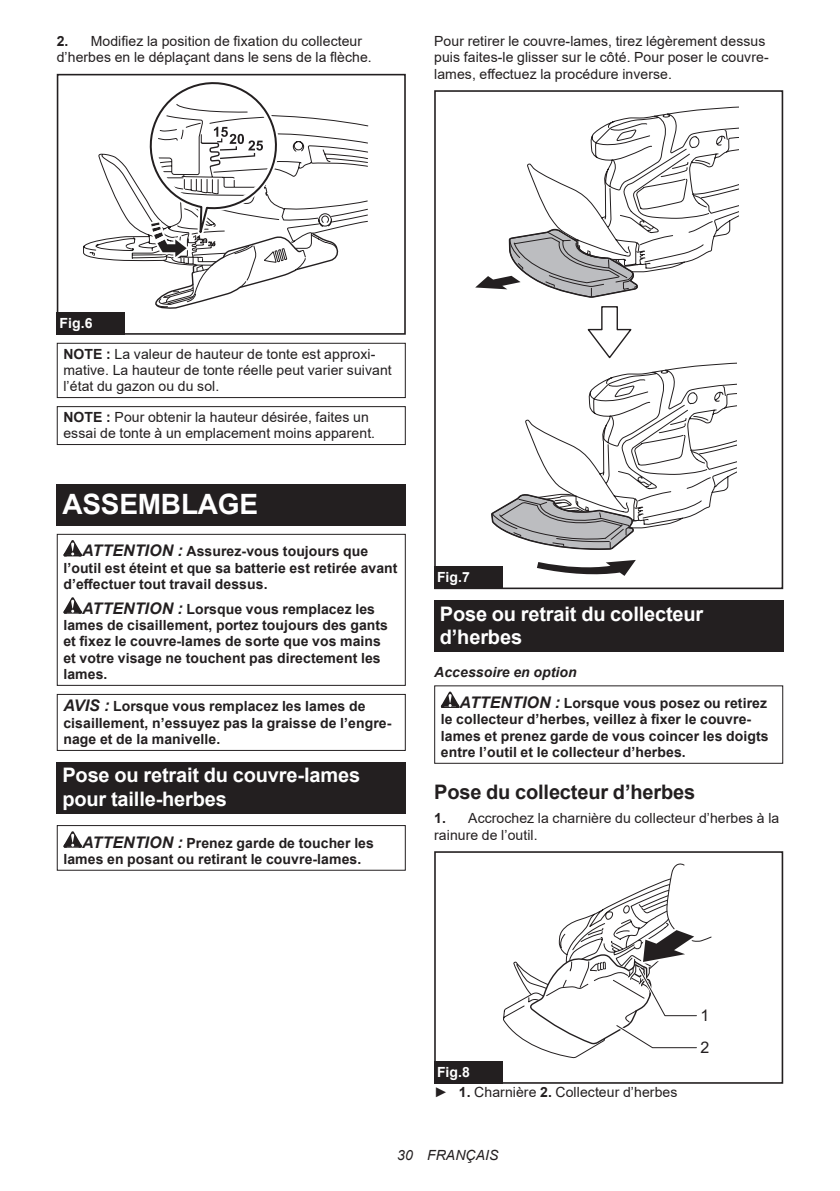
<style>
.page{position:relative;width:840px;height:1191px;background:#fff}
.page>*{position:absolute;margin:0;border:0;box-sizing:border-box;transform-origin:0 0}
.t1{font:700 28px "Arial";letter-spacing:-.01em;color:#fff}
.t2{font:700 20px/23.4px "Arial";letter-spacing:-.01em;color:#fff}
.t3{font:700 20px "Arial";letter-spacing:-.01em;color:#231f20}
.t4{font:16px "Arial";color:#231f20}
.t5{font:700 14px/16.4px "Arial";letter-spacing:.005em;color:#231f20}
.t6{font:14px/16.4px "Arial";letter-spacing:.005em;color:#231f20}
.t7{font:italic 14px "Arial";letter-spacing:.005em;color:#231f20}
.t8{font:700 14px "Arial";color:#fff}
.s1{font-weight:700}
.s2{font-weight:700;color:#fff}
.s3{font-style:italic;font-size:16px}
.s4{font-style:italic}
</style>
<div class="page">
<svg style="left:83px;top:120px;width:285px;height:142px"></svg>
<svg style="left:142px;top:82px;width:196px;height:227px"></svg>
<div style="left:57px;top:74px;width:348px;height:261px;border:2px solid #231f20"></div>
<div style="left:57px;top:312px;width:68px;height:23px;background:#231f20"></div>
<div style="left:57px;top:343px;width:348px;height:55px;border:1px solid #231f20"></div>
<div style="left:57px;top:406px;width:348px;height:39px;border:1px solid #231f20"></div>
<div style="left:57px;top:485px;width:348px;height:41px;background:#231f20"></div>
<svg style="left:63px;top:540px;width:19px;height:16px"></svg>
<svg style="left:63px;top:597px;width:19px;height:16px"></svg>
<div style="left:57px;top:534px;width:348px;height:152px;border:1px solid #231f20"></div>
<div style="left:57px;top:694px;width:348px;height:57px;border:1px solid #231f20"></div>
<div style="left:57px;top:762px;width:348px;height:52px;background:#231f20"></div>
<svg style="left:63px;top:831px;width:19px;height:16px"></svg>
<div style="left:57px;top:825px;width:348px;height:45px;border:1px solid #231f20"></div>
<svg style="left:491px;top:306px;width:245px;height:244px"></svg>
<svg style="left:475px;top:106px;width:262px;height:192px"></svg>
<svg style="left:537px;top:560px;width:98px;height:16px"></svg>
<div style="left:434px;top:90px;width:348px;height:499px;border:2px solid #231f20"></div>
<div style="left:434px;top:566px;width:68px;height:23px;background:#231f20"></div>
<div style="left:434px;top:600px;width:348px;height:52px;background:#231f20"></div>
<svg style="left:440px;top:691px;width:19px;height:17px"></svg>
<div style="left:434px;top:685px;width:348px;height:79px;border:1px solid #231f20"></div>
<div style="left:434px;top:851px;width:348px;height:232px;border:2px solid #231f20"></div>
<svg style="left:502px;top:863px;width:209px;height:220px"></svg>
<div style="left:434px;top:1061px;width:68px;height:22px;background:#231f20"></div>
<p class="t6" style="left:57px;top:33px;width:316px"><span class="s1">2.</span> Modifiez la position de fixation du collecteur d’herbes en le déplaçant dans le sens de la flèche.</p>
<p class="t6" style="left:434px;top:33px;width:336px">Pour retirer le couvre-lames, tirez légèrement dessus puis faites-le glisser sur le côté. Pour poser le couvre&shy;lames, effectuez la procédure inverse.</p>
<p class="t6" style="left:60px;top:308px;width:317px;line-height:30.6px"><span class="s2">Fig.6<br></span><span class="s1">NOTE :</span> La valeur de hauteur de tonte est approxi-</p>
<p class="t6" style="left:63px;top:362px;width:330px">mative. La hauteur de tonte réelle peut varier suivant l’état du gazon ou du sol.</p>
<p class="t6" style="left:63px;top:409px;width:313px"><span class="s1">NOTE :</span> Pour obtenir la hauteur désirée, faites un essai de tonte à un emplacement moins apparent.</p>
<h1 class="t1" style="left:62px;top:485px;width:197px">ASSEMBLAGE</h1>
<p class="t5" style="left:63px;top:543px;width:335px;text-indent:19px"><span class="s3">ATTENTION :</span> Assurez-vous toujours que l’outil est éteint et que sa batterie est retirée avant d’effectuer tout travail dessus.</p>
<p class="t5" style="left:63px;top:600px;width:326px;text-indent:19px"><span class="s3">ATTENTION :</span> Lorsque vous remplacez les lames de cisaillement, portez toujours des gants et fixez le couvre-lames de sorte que vos mains et votre visage ne touchent pas directement les lames.</p>
<p class="t5" style="left:63px;top:698px;width:329px"><span class="s3">AVIS :</span> Lorsque vous remplacez les lames de cisaillement, n’essuyez pas la graisse de l’engre&shy;nage et de la manivelle.</p>
<h2 class="t2" style="left:62px;top:763px;width:299px">Pose ou retrait du couvre-lames pour taille-herbes</h2>
<p class="t5" style="left:63px;top:834px;width:312px;text-indent:19px"><span class="s3">ATTENTION :</span> Prenez garde de toucher les lames en posant ou retirant le couvre-lames.</p>
<p class="t8" style="left:437px;top:567px;width:34px">Fig.7</p>
<h2 class="t2" style="left:439px;top:602px;width:265px">Pose ou retrait du collecteur d’herbes</h2>
<p class="t5" style="left:459px;top:657px;width:309px;line-height:30.6px;text-indent:-25px"><span class="s4">Accessoire en option<br></span><span class="s3">ATTENTION :</span> Lorsque vous posez ou retirez</p>
<p class="t5" style="left:440px;top:711px;width:329px">le collecteur d’herbes, veillez à fixer le couvre&shy;lames et prenez garde de vous coincer les doigts entre l’outil et le collecteur d’herbes.</p>
<h2 class="t3" style="left:434px;top:777px;width:262px">Pose du collecteur d’herbes</h2>
<p class="t6" style="left:434px;top:810px;width:346px"><span class="s1">1.</span> Accrochez la charnière du collecteur d’herbes à la rainure de l’outil.</p>
<p class="t6" style="left:434px;top:1062px;width:244px;line-height:20.2px"><span class="s2">Fig.8<br></span>► <span class="s1">1.</span> Charnière <span class="s1">2.</span> Collecteur d’herbes</p>
<p class="t4" style="left:700px;top:1004px;width:10px">1</p>
<p class="t4" style="left:700px;top:1036px;width:10px">2</p>
<p class="t7" style="left:397px;top:1146px;width:103px">30 FRANÇAIS</p>
</div>
